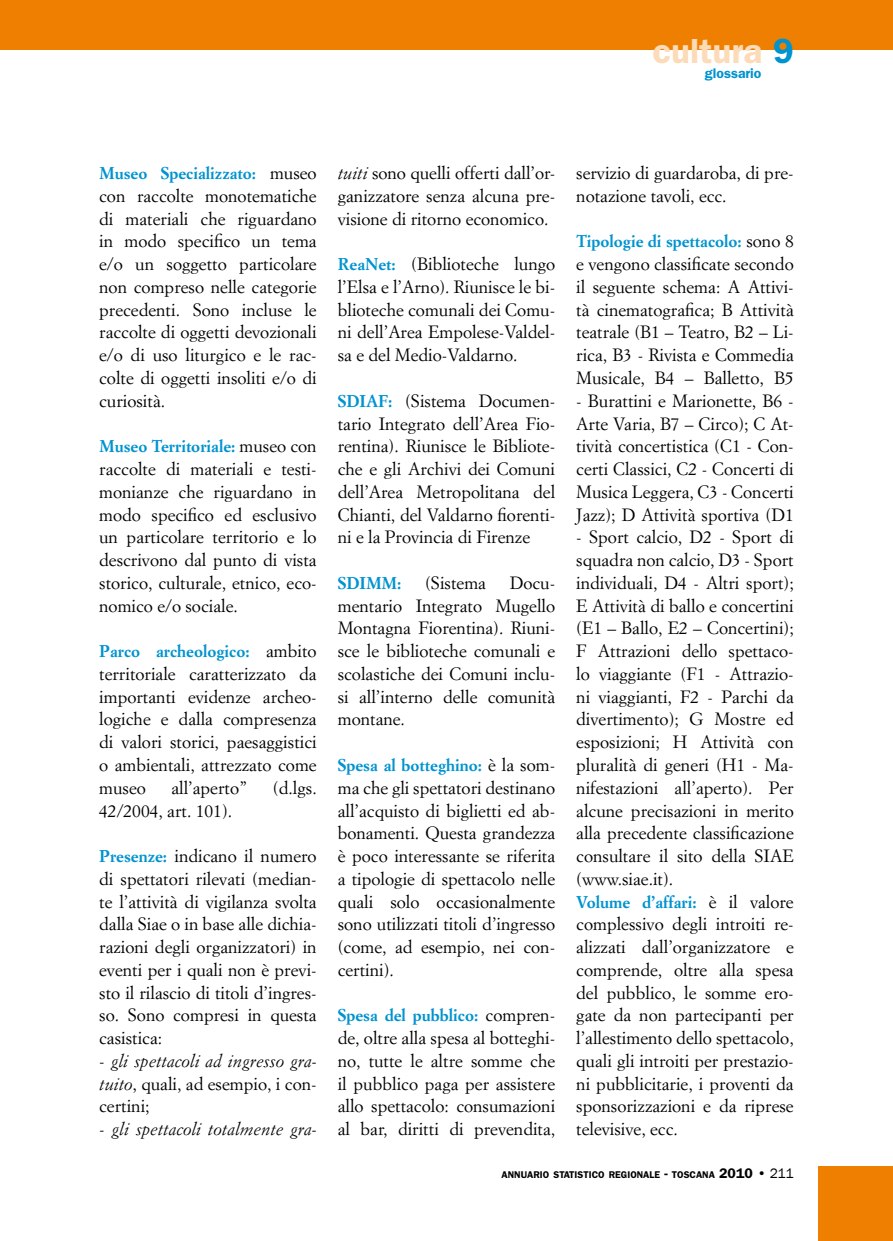
<style>
.page{position:relative;width:893px;height:1241px;background:#fff}
.page>*{position:absolute;margin:0;border:0;box-sizing:border-box;transform-origin:0 0}
.t1{font:600 35px "Franklin Gothic";color:#fcdbb8}
.t2{font:17.5px/22.8px "Simoncini Garamond";color:#000;text-align:justify}
.t3{font:italic 17.5px/22.8px "Simoncini Garamond";color:#000;text-align:justify}
.t4{font:700 16.8px "Simoncini Garamond";color:#0093d0}
.t5{font:600 14px "Franklin Gothic";color:#0093d0}
.t6{font:600 9.8px "Franklin Gothic";color:#000}
.s1{color:#0093d0}
.s2{font-weight:400;font-size:17.5px;color:#000}
.s3{font-weight:700;font-size:16.8px;color:#0093d0}
.s4{font-style:normal}
.s5{font-style:italic}
.s6{font-size:14px}
.s7{font-weight:400;font-size:14px}
</style>
<div class="page">
<div style="left:0;top:0;width:25px;height:50px;background:#ee7f00"></div>
<div style="left:25px;top:0;width:868px;height:50px;background:#ee7f00"></div>
<div style="left:819px;top:1166px;width:74px;height:74px;background:#ee7f00"></div>
<p class="t1" style="left:652px;top:30px;width:143px">cultura <span class="s1">9</span></p>
<p class="t5" style="left:705px;top:65px;width:58px">glossario</p>
<p class="t4" style="left:99px;top:163px;width:219px">Museo Specializzato: <span class="s2">museo</span></p>
<p class="t2" style="left:99px;top:184px;width:219px">con raccolte monotematiche di materiali che riguardano in modo specifico un tema e/o un soggetto particolare non compreso nelle categorie precedenti. Sono incluse le raccolte di oggetti devozionali e/o di uso liturgico e le rac&shy;colte di oggetti insoliti e/o di curiosità.</p>
<p class="t4" style="left:99px;top:436px;width:219px">Museo Territoriale: <span class="s2">museo con</span></p>
<p class="t2" style="left:99px;top:457px;width:219px">raccolte di materiali e testi&shy;monianze che riguardano in modo specifico ed esclusivo un particolare territorio e lo descrivono dal punto di vista storico, culturale, etnico, eco&shy;nomico e/o sociale.</p>
<p class="t4" style="left:99px;top:640px;width:219px">Parco archeologico: <span class="s2">ambito</span></p>
<p class="t2" style="left:99px;top:662px;width:219px">territoriale caratterizzato da importanti evidenze archeo&shy;logiche e dalla compresenza di valori storici, paesaggistici o ambientali, attrezzato come museo</p>
<p class="t2" style="left:171px;top:775px;width:78px">all’aperto”</p>
<p class="t2" style="left:273px;top:775px;width:45px">(d.lgs.</p>
<p class="t2" style="left:99px;top:798px;width:135px">42/2004, art. 101).</p>
<p class="t2" style="left:99px;top:844px;width:219px"><span class="s3">Presenze:</span> indicano il numero di spettatori rilevati (median&shy;te l’attività di vigilanza svolta dalla Siae o in base alle dichia&shy;razioni degli organizzatori) in eventi per i quali non è previ&shy;sto il rilascio di titoli d’ingres&shy;so. Sono compresi in questa casistica:</p>
<p class="t3" style="left:99px;top:1048px;width:219px"><span class="s4">-</span> gli spettacoli ad ingresso gra&shy;tuito<span class="s4">, quali, ad esempio, i con&shy;certini;</span></p>
<p class="t3" style="left:99px;top:1117px;width:219px"><span class="s4">-</span> gli spettacoli totalmente gra-</p>
<p class="t2" style="left:338px;top:161px;width:219px"><span class="s5">tuiti</span> sono quelli offerti dall’or&shy;ganizzatore senza alcuna pre&shy;visione di ritorno economico.</p>
<p class="t2" style="left:338px;top:252px;width:219px"><span class="s3">ReaNet:</span> (Biblioteche lungo l’Elsa e l’Arno). Riunisce le bi&shy;blioteche comunali dei Comu&shy;ni dell’Area Empolese-Valdel&shy;sa e del Medio-Valdarno.</p>
<p class="t2" style="left:338px;top:389px;width:219px"><span class="s3">SDIAF:</span> (Sistema Documen&shy;tario Integrato dell’Area Fio&shy;rentina). Riunisce le Bibliote&shy;che e gli Archivi dei Comuni dell’Area Metropolitana del Chianti, del Valdarno fiorenti&shy;ni e la Provincia di Firenze</p>
<p class="t4" style="left:338px;top:572px;width:65px">SDIMM:</p>
<p class="t2" style="left:425px;top:571px;width:62px">(Sistema</p>
<p class="t2" style="left:338px;top:571px;width:219px;text-indent:172px">Docu&shy;mentario Integrato Mugello Montagna Fiorentina). Riuni&shy;sce le biblioteche comunali e scolastiche dei Comuni inclu&shy;si all’interno delle comunità montane.</p>
<p class="t4" style="left:338px;top:754px;width:219px">Spesa al botteghino: <span class="s2">è la som-</span></p>
<p class="t2" style="left:338px;top:775px;width:219px">ma che gli spettatori destinano all’acquisto di biglietti ed ab&shy;bonamenti. Questa grandezza è poco interessante se riferita a tipologie di spettacolo nelle quali solo occasionalmente sono utilizzati titoli d’ingresso (come, ad esempio, nei con&shy;certini).</p>
<p class="t4" style="left:338px;top:1004px;width:219px">Spesa del pubblico: <span class="s2">compren-</span></p>
<p class="t2" style="left:338px;top:1026px;width:219px">de, oltre alla spesa al botteghi&shy;no, tutte le altre somme che il pubblico paga per assistere allo spettacolo: consumazioni al bar, diritti di prevendita,</p>
<p class="t2" style="left:576px;top:161px;width:219px">servizio di guardaroba, di pre&shy;notazione tavoli, ecc.</p>
<p class="t4" style="left:576px;top:231px;width:219px">Tipologie di spettacolo: <span class="s2">sono 8</span></p>
<p class="t2" style="left:576px;top:252px;width:219px">e vengono classificate secondo il seguente schema: A Attivi&shy;tà cinematografica; B Attività teatrale (B1 – Teatro, B2 – Li&shy;rica, B3 - Rivista e Commedia Musicale, B4 – Balletto, B5</p>
<p class="t2" style="left:576px;top:389px;width:219px">- Burattini e Marionette, B6 - Arte Varia, B7 – Circo); C At&shy;tività concertistica (C1 - Con&shy;certi Classici, C2 - Concerti di Musica Leggera, C3 - Concerti Jazz); D Attività sportiva (D1</p>
<p class="t2" style="left:576px;top:525px;width:219px">- Sport calcio, D2 - Sport di squadra non calcio, D3 - Sport individuali, D4 - Altri sport); E Attività di ballo e concertini (E1 – Ballo, E2 – Concertini); F Attrazioni dello spettaco&shy;lo viaggiante (F1 - Attrazio&shy;ni viaggianti, F2 - Parchi da divertimento); G Mostre ed esposizioni; H Attività con pluralità di generi (H1 - Ma&shy;nifestazioni all’aperto). Per alcune precisazioni in merito alla precedente classificazione consultare il sito della SIAE (www.siae.it).</p>
<p class="t4" style="left:576px;top:891px;width:219px">Volume d’affari: <span class="s2">è il valore</span></p>
<p class="t2" style="left:576px;top:912px;width:219px">complessivo degli introiti re&shy;alizzati dall’organizzatore e comprende, oltre alla spesa del pubblico, le somme ero&shy;gate da non partecipanti per l’allestimento dello spettacolo, quali gli introiti per prestazio&shy;ni pubblicitarie, i proventi da sponsorizzazioni e da riprese televisive, ecc.</p>
<p class="t6" style="left:502px;top:1168px;width:294px">ANNUARIO STATISTICO REGIONALE <span class="s6">-</span> TOSCANA <span class="s6">2010</span> <span class="s7">• 211</span></p>
</div>
